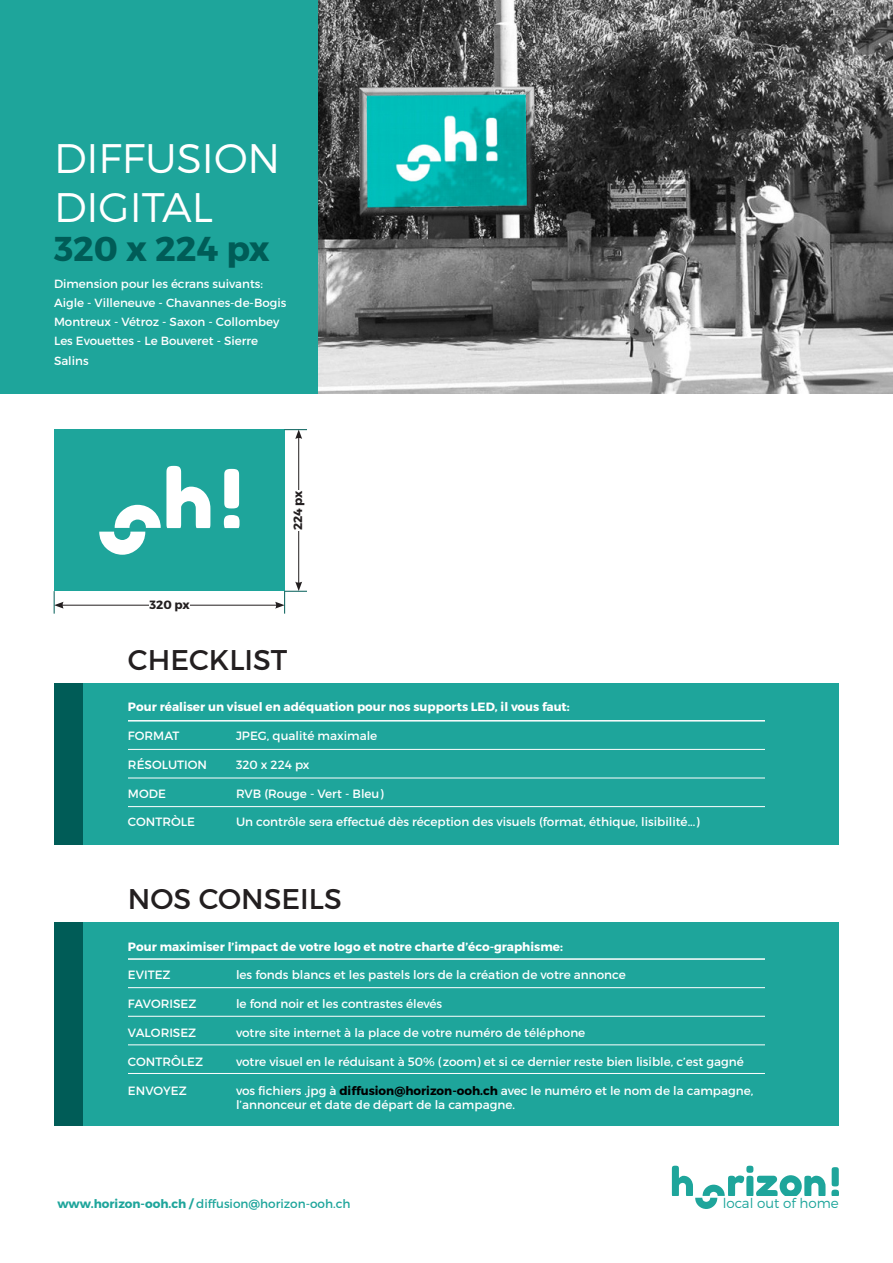
<style>
.page{position:relative;width:893px;height:1263px;background:#fff}
.page>*{position:absolute;margin:0;border:0;box-sizing:border-box;transform-origin:0 0}
.t1{font:300 41.25px/49.5px "Montserrat";color:#fff}
.t2{font:700 34.5px "Montserrat";color:#005c57}
.t3{font:28.5px "Montserrat";color:#231f20}
.t4{font:300 13.65px "Montserrat";color:#1ea59b}
.t5{font:12px/14.4px "Montserrat";color:#fff}
.t6{font:700 12px "Montserrat";color:#fff}
.t7{font:12px "Montserrat";color:#1ea59b}
.t8{font:700 12px "Montserrat";color:#231f20}
.t9{font:11.85px/19.2px "Montserrat";color:#fff}
.s1{font-weight:700;color:#000}
.s2{font-weight:700}
</style>
<div class="page">
<div style="left:0;top:0;width:319px;height:393px;background:#1ea59b"></div>
<div style="left:83px;top:684px;width:756px;height:161px;background:#1ea59b"></div>
<div style="left:54px;top:684px;width:29px;height:161px;background:#005c57"></div>
<div style="left:83px;top:922px;width:756px;height:203px;background:#1ea59b"></div>
<div style="left:54px;top:922px;width:29px;height:203px;background:#005c57"></div>
<img style="left:319px;top:0;width:574px;height:393px">
<hr style="left:128px;top:720px;width:637px;height:1px;background:#fff">
<hr style="left:128px;top:958px;width:637px;height:2px;background:#fff">
<hr style="left:128px;top:749px;width:637px;height:1px;background:#fff">
<hr style="left:128px;top:987px;width:637px;height:1px;background:#fff">
<hr style="left:128px;top:777px;width:637px;height:1px;background:#fff">
<hr style="left:128px;top:1016px;width:637px;height:1px;background:#fff">
<hr style="left:128px;top:1044px;width:637px;height:1px;background:#fff">
<hr style="left:128px;top:806px;width:637px;height:1px;background:#fff">
<hr style="left:128px;top:1073px;width:637px;height:1px;background:#fff">
<svg style="left:831px;top:1167px;width:8px;height:29px"></svg>
<svg style="left:672px;top:1166px;width:153px;height:43px"></svg>
<div style="left:54px;top:429px;width:231px;height:162px;background:#1ea59b"></div>
<hr style="left:61px;top:605px;width:217px;height:1px;background:#231f20">
<div style="left:149px;top:597px;width:41px;height:12px;background:#fff"></div>
<hr style="left:298px;top:437px;width:1px;height:147px;background:#231f20">
<div style="left:290px;top:490px;width:12px;height:40px;background:#fff"></div>
<svg style="left:54px;top:591px;width:10px;height:23px"></svg>
<svg style="left:275px;top:582px;width:32px;height:32px"></svg>
<svg style="left:284px;top:429px;width:23px;height:10px"></svg>
<svg style="left:224px;top:469px;width:15px;height:39px"></svg>
<svg style="left:224px;top:515px;width:16px;height:13px"></svg>
<svg style="left:99px;top:466px;width:111px;height:89px"></svg>
<h1 class="t1" style="left:54px;top:133px;width:228px">DIFFUSION<br>DIGITAL</h1>
<h2 class="t2" style="left:54px;top:227px;width:217px">320 x 224 px</h2>
<p class="t9" style="left:54px;top:274px;width:234px">Dimension pour les écrans suivants:<br>Aigle - Villeneuve - Chavannes-de-Bogis<br>Montreux - Vétroz - Saxon - Collombey<br>Les Evouettes - Le Bouveret - Sierre<br>Salins</p>
<p class="t8" style="left:149px;top:597px;width:42px">320 px</p>
<p class="t8" style="left:290px;top:530px;width:41px;rotate:-90deg">224 px</p>
<h3 class="t3" style="left:128px;top:642px;width:161px">CHECKLIST</h3>
<p class="t6" style="left:128px;top:699px;width:443px">Pour réaliser un visuel en adéquation pour nos supports LED, il vous faut:</p>
<p class="t5" style="left:128px;top:728px;width:53px">FORMAT</p>
<p class="t5" style="left:236px;top:728px;width:143px">JPEG, qualité maximale</p>
<p class="t5" style="left:128px;top:757px;width:81px">RÉSOLUTION</p>
<p class="t5" style="left:236px;top:757px;width:75px">320 x 224 px</p>
<p class="t5" style="left:128px;top:786px;width:39px">MODE</p>
<p class="t5" style="left:236px;top:786px;width:149px">RVB (Rouge - Vert - Bleu)</p>
<p class="t5" style="left:128px;top:815px;width:69px">CONTRÒLE</p>
<p class="t5" style="left:236px;top:815px;width:465px">Un contrôle sera effectué dès réception des visuels (format, éthique, lisibilité...)</p>
<h3 class="t3" style="left:128px;top:881px;width:215px">NOS CONSEILS</h3>
<p class="t6" style="left:128px;top:939px;width:436px">Pour maximiser l’impact de votre logo et notre charte d’éco-graphisme:</p>
<p class="t5" style="left:128px;top:968px;width:44px">EVITEZ</p>
<p class="t5" style="left:236px;top:968px;width:391px">les fonds blancs et les pastels lors de la création de votre annonce</p>
<p class="t5" style="left:128px;top:997px;width:70px">FAVORISEZ</p>
<p class="t5" style="left:236px;top:997px;width:208px">le fond noir et les contrastes élevés</p>
<p class="t5" style="left:128px;top:1025px;width:70px">VALORISEZ</p>
<p class="t5" style="left:236px;top:1025px;width:351px">votre site internet à la place de votre numéro de téléphone</p>
<p class="t5" style="left:128px;top:1054px;width:77px">CONTRÔLEZ</p>
<p class="t5" style="left:236px;top:1054px;width:509px">votre visuel en le réduisant à 50% (zoom) et si ce dernier reste bien lisible, c’est gagné</p>
<p class="t5" style="left:128px;top:1083px;width:60px">ENVOYEZ</p>
<p class="t5" style="left:236px;top:1083px;width:519px">vos fichiers .jpg à <span class="s1">diffusion@horizon-ooh.ch</span> avec le numéro et le nom de la campagne, l’annonceur et date de départ de la campagne.</p>
<p class="t7" style="left:57px;top:1196px;width:295px"><span class="s2">www.horizon-ooh.ch /</span> diffusion@horizon-ooh.ch</p>
<p class="t4" style="left:723px;top:1195px;width:118px">local out of home</p>
</div>
